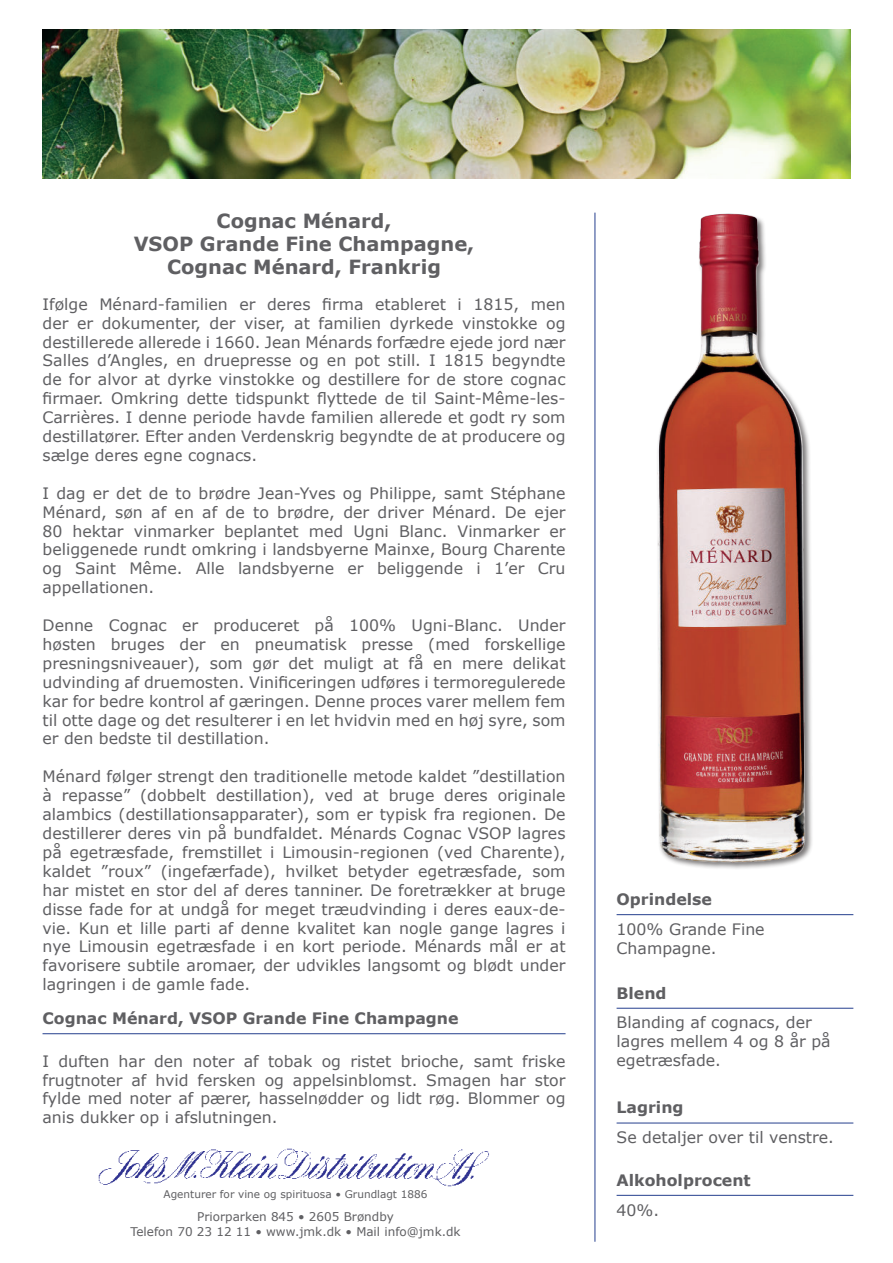
<style>
.page{position:relative;width:893px;height:1263px;background:#fff}
.page>*{position:absolute;margin:0;border:0;box-sizing:border-box;transform-origin:0 0}
.t1{font:700 19.5px/23.4px "Verdana";color:#5f5f62;text-align:center}
.t2{font:15.75px/18.9px "Verdana";color:#5f5f62;text-align:justify}
.t3{font:700 15.75px "Verdana";color:#5f5f62}
.t4{font:12px/14.4px "Verdana";color:#5f5f62;text-align:center}
.t5{font:10.5px "Verdana";color:#5f5f62}
</style>
<div class="page">
<img style="left:98px;top:1148px;width:391px;height:39px">
<hr style="left:595px;top:213px;width:1px;height:1029px;background:#253f8e">
<hr style="left:617px;top:914px;width:236px;height:1px;background:#253f8e">
<hr style="left:617px;top:1008px;width:236px;height:1px;background:#253f8e">
<hr style="left:617px;top:1123px;width:236px;height:1px;background:#253f8e">
<hr style="left:43px;top:1033px;width:523px;height:1px;background:#253f8e">
<hr style="left:617px;top:1195px;width:236px;height:1px;background:#253f8e">
<img style="left:43px;top:30px;width:807px;height:149px">
<img style="left:657px;top:213px;width:155px;height:656px">
<p class="t1" style="left:134px;top:210px;width:342px">Cognac Ménard,<br>VSOP Grande Fine Champagne,<br>Cognac Ménard, Frankrig</p>
<p class="t2" style="left:43px;top:294px;width:525px">Ifølge Ménard-familien er deres firma etableret i 1815, men der er dokumenter, der viser, at familien dyrkede vinstokke og destillerede allerede i 1660. Jean Ménards forfædre ejede jord nær Salles d’Angles, en druepresse og en pot still. I 1815 begyndte de for alvor at dyrke vinstokke og destillere for de store cognac firmaer. Omkring dette tidspunkt flyttede de til Saint-Même-les-Carrières. I denne periode havde familien allerede et godt ry som destillatører. Efter anden Verdenskrig begyndte de at producere og sælge deres egne cognacs.</p>
<p class="t2" style="left:43px;top:483px;width:525px">I dag er det de to brødre Jean-Yves og Philippe, samt Stéphane Ménard, søn af en af de to brødre, der driver Ménard. De ejer 80 hektar vinmarker beplantet med Ugni Blanc. Vinmarker er beliggenede rundt omkring i landsbyerne Mainxe, Bourg Charente og Saint Même. Alle landsbyerne er beliggende i 1’er Cru appellationen.</p>
<p class="t2" style="left:43px;top:616px;width:525px">Denne Cognac er produceret på 100% Ugni-Blanc. Under høsten bruges der en pneumatisk presse (med forskellige presningsniveauer), som gør det muligt at få en mere delikat udvinding af druemosten. Vinificeringen udføres i termoregulerede kar for bedre kontrol af gæringen. Denne proces varer mellem fem til otte dage og det resulterer i en let hvidvin med en høj syre, som er den bedste til destillation.</p>
<p class="t2" style="left:43px;top:767px;width:525px">Ménard følger strengt den traditionelle metode kaldet ”destillation à repasse” (dobbelt destillation), ved at bruge deres originale alambics (destillationsapparater), som er typisk fra regionen. De destillerer deres vin på bundfaldet. Ménards Cognac VSOP lagres på egetræsfade, fremstillet i Limousin-regionen (ved Charente), kaldet ”roux” (ingefærfade), hvilket betyder egetræsfade, som har mistet en stor del af deres tanniner. De foretrækker at bruge disse fade for at undgå for meget træudvinding i deres eaux-de&shy;vie. Kun et lille parti af denne kvalitet kan nogle gange lagres i nye Limousin egetræsfade i en kort periode. Ménards mål er at favorisere subtile aromaer, der udvikles langsomt og blødt under lagringen i de gamle fade.</p>
<p class="t3" style="left:43px;top:1011px;width:418px">Cognac Ménard, VSOP Grande Fine Champagne</p>
<p class="t2" style="left:43px;top:1051px;width:525px">I duften har den noter af tobak og ristet brioche, samt friske frugtnoter af hvid fersken og appelsinblomst. Smagen har stor fylde med noter af pærer, hasselnødder og lidt røg. Blommer og anis dukker op i afslutningen.</p>
<p class="t5" style="left:164px;top:1190px;width:265px">Agenturer for vine og spirituosa • Grundlagt 1886</p>
<p class="t4" style="left:130px;top:1211px;width:332px">Priorparken 845 • 2605 Brøndby<br>Telefon 70 23 12 11 • www.jmk.dk • Mail info@jmk.dk</p>
<p class="t3" style="left:617px;top:892px;width:97px">Oprindelse</p>
<p class="t2" style="left:617px;top:919px;width:150px">100% Grande Fine<br>Champagne.</p>
<p class="t3" style="left:617px;top:986px;width:52px">Blend</p>
<p class="t2" style="left:617px;top:1013px;width:216px;text-align:left">Blanding af cognacs, der lagres mellem 4 og 8 år på egetræsfade.</p>
<p class="t3" style="left:617px;top:1100px;width:69px">Lagring</p>
<p class="t2" style="left:617px;top:1128px;width:219px">Se detaljer over til venstre.</p>
<p class="t3" style="left:617px;top:1173px;width:136px">Alkoholprocent</p>
<p class="t2" style="left:617px;top:1200px;width:44px">40%.</p>
</div>
